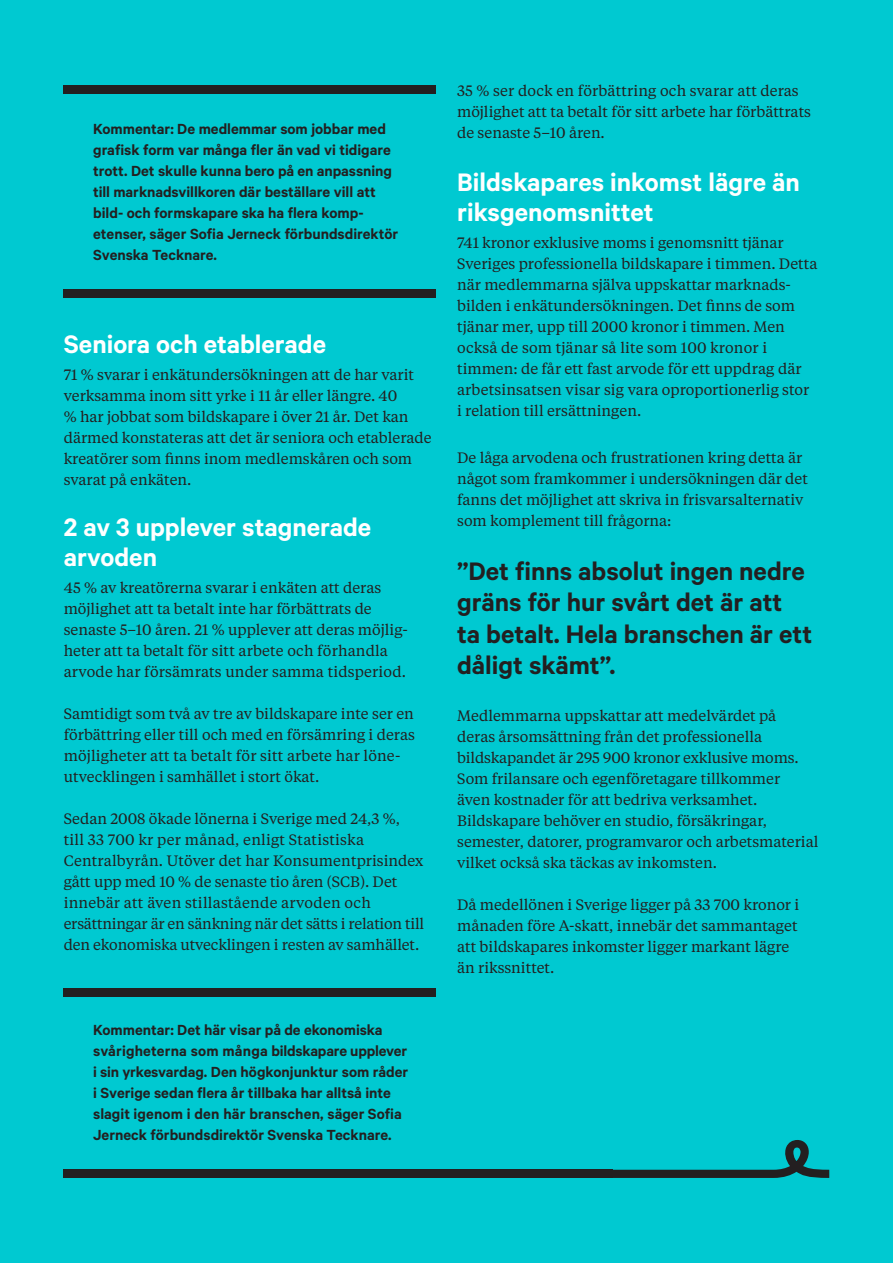
<style>
.page{position:relative;width:893px;height:1263px;background:#00c9d1}
.page>*{position:absolute;margin:0;border:0;box-sizing:border-box;transform-origin:0 0}
.t1{font:600 28.5px/30px "Calibre";color:#fff}
.t2{font:600 28.5px/31.5px "Calibre";color:#231f20}
.t3{font:600 16.5px/21px "Calibre";color:#231f20}
.t4{font:15px/21px "Tiempos Text";color:#231f20}
</style>
<div class="page">
<div style="left:64px;top:290px;width:372px;height:8px;background:#231f20"></div>
<div style="left:64px;top:85px;width:372px;height:8px;background:#231f20"></div>
<div style="left:64px;top:988px;width:372px;height:8px;background:#231f20"></div>
<svg style="left:465px;top:1140px;width:364px;height:38px"></svg>
<div style="left:64px;top:1170px;width:549px;height:8px;background:#231f20"></div>
<p class="t3" style="left:93px;top:118px;width:306px">Kommentar: De medlemmar som jobbar med grafisk form var många fler än vad vi tidigare trott. Det skulle kunna bero på en anpassning till marknadsvillkoren där beställare vill att bild- och formskapare ska ha flera komp&shy;etenser, säger Sofia Jerneck förbundsdirektör Svenska Tecknare.</p>
<h1 class="t1" style="left:64px;top:328px;width:264px">Seniora och etablerade</h1>
<p class="t4" style="left:64px;top:363px;width:369px">71 % svarar i enkätundersökningen att de har varit verksamma inom sitt yrke i 11 år eller längre. 40<br>% har jobbat som bildskapare i över 21 år. Det kan därmed konstateras att det är seniora och etablerade kreatörer som finns inom medlemskåren och som svarat på enkäten.</p>
<h1 class="t1" style="left:64px;top:511px;width:309px">2 av 3 upplever stagnerade arvoden</h1>
<p class="t4" style="left:64px;top:576px;width:346px">45 % av kreatörerna svarar i enkäten att deras möjlighet att ta betalt inte har förbättrats de senaste 5–10 åren. 21 % upplever att deras möjlig&shy;heter att ta betalt för sitt arbete och förhandla arvode har försämrats under samma tidsperiod.</p>
<p class="t4" style="left:64px;top:702px;width:353px">Samtidigt som två av tre av bildskapare inte ser en förbättring eller till och med en försämring i deras möjligheter att ta betalt för sitt arbete har löne&shy;utvecklingen i samhället i stort ökat.</p>
<p class="t4" style="left:64px;top:807px;width:362px">Sedan 2008 ökade lönerna i Sverige med 24,3 %,<br>till 33 700 kr per månad, enligt Statistiska Centralbyrån. Utöver det har Konsumentprisindex gått upp med 10 % de senaste tio åren (SCB). Det innebär att även stillastående arvoden och ersättningar är en sänkning när det sätts i relation till den ekonomiska utvecklingen i resten av samhället.</p>
<p class="t3" style="left:93px;top:1019px;width:316px">Kommentar: Det här visar på de ekonomiska svårigheterna som många bildskapare upplever i sin yrkesvardag. Den högkonjunktur som råder i Sverige sedan flera år tillbaka har alltså inte slagit igenom i den här branschen, säger Sofia Jerneck förbundsdirektör Svenska Tecknare.</p>
<p class="t4" style="left:457px;top:80px;width:355px">35 % ser dock en förbättring och svarar att deras möjlighet att ta betalt för sitt arbete har förbättrats de senaste 5–10 åren.</p>
<h1 class="t1" style="left:457px;top:166px;width:344px">Bildskapares inkomst lägre än riksgenomsnittet</h1>
<p class="t4" style="left:457px;top:231px;width:362px">741 kronor exklusive moms i genomsnitt tjänar Sveriges professionella bildskapare i timmen. Detta när medlemmarna själva uppskattar marknads&shy;bilden i enkätundersökningen. Det finns de som tjänar mer, upp till 2000 kronor i timmen. Men också de som tjänar så lite som 100 kronor i timmen: de får ett fast arvode för ett uppdrag där arbetsinsatsen visar sig vara oproportionerlig stor i relation till ersättningen.</p>
<p class="t4" style="left:457px;top:446px;width:352px">De låga arvodena och frustrationen kring detta är något som framkommer i undersökningen där det fanns det möjlighet att skriva in frisvarsalternativ som komplement till frågorna:</p>
<h1 class="t2" style="left:457px;top:554px;width:357px">”Det finns absolut ingen nedre gräns för hur svårt det är att ta betalt. Hela branschen är ett dåligt skämt”.</h1>
<p class="t4" style="left:457px;top:704px;width:363px">Medlemmarna uppskattar att medelvärdet på<br>deras årsomsättning från det professionella bildskapandet är 295 900 kronor exklusive moms.<br>Som frilansare och egenföretagare tillkommer<br>även kostnader för att bedriva verksamhet.<br>Bildskapare behöver en studio, försäkringar, semester, datorer, programvaror och arbetsmaterial vilket också ska täckas av inkomsten.</p>
<p class="t4" style="left:457px;top:893px;width:344px">Då medellönen i Sverige ligger på 33 700 kronor i månaden före A-skatt, innebär det sammantaget att bildskapares inkomster ligger markant lägre än rikssnittet.</p>
</div>
